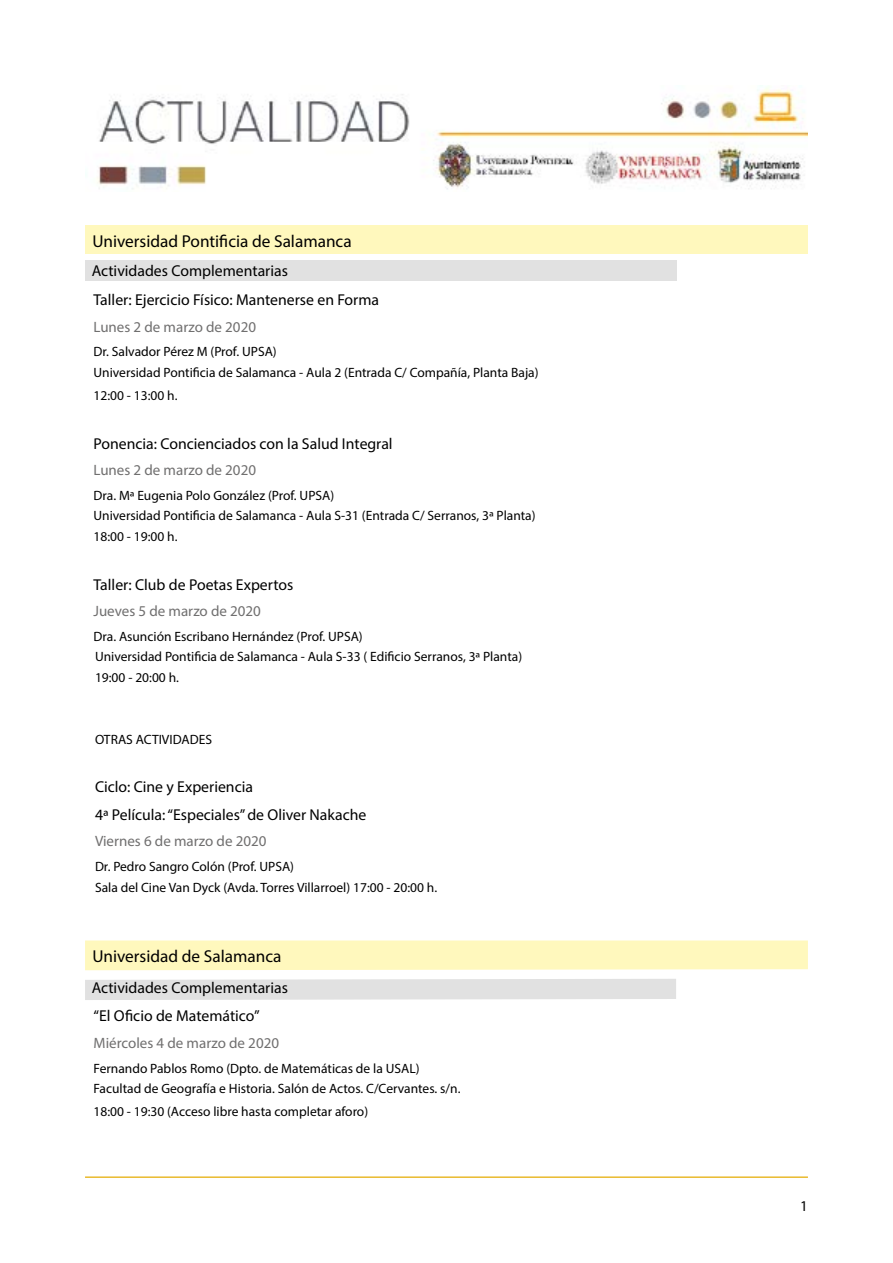
<style>
.page{position:relative;width:893px;height:1263px;background:#fff}
.page>*{position:absolute;margin:0;border:0;box-sizing:border-box;transform-origin:0 0}
.t1{font:17.25px "Myriad Pro";color:#000}
.t2{font:15.75px/29px "Myriad Pro";color:#000}
.t3{font:15px "Myriad Pro";color:#706f6f}
.t4{font:15px "Myriad Pro";color:#000}
.t5{font:13.5px/20.4px "Myriad Pro";color:#000}
</style>
<div class="page">
<hr style="left:85px;top:1176px;width:723px;height:2px;background:#e9ba2e">
<img style="left:97px;top:85px;width:711px;height:105px">
<div style="left:85px;top:225px;width:723px;height:29px;background:#fff8bd"></div>
<div style="left:85px;top:260px;width:591px;height:21px;background:#e1e1e1"></div>
<div style="left:85px;top:940px;width:723px;height:30px;background:#fff8bd"></div>
<div style="left:85px;top:979px;width:591px;height:21px;background:#e1e1e1"></div>
<p class="t1" style="left:92px;top:230px;width:261px">Universidad Pontificia de Salamanca</p>
<p class="t2" style="left:92px;top:256px;width:289px">Actividades Complementarias<br>Taller: Ejercicio Físico: Mantenerse en Forma</p>
<p class="t3" style="left:93px;top:317px;width:164px">Lunes 2 de marzo de 2020</p>
<p class="t5" style="left:93px;top:341px;width:447px">Dr. Salvador Pérez M (Prof. UPSA)<br>Universidad Pontificia de Salamanca - Aula 2 (Entrada C/ Compañía, Planta Baja)</p>
<p class="t5" style="left:93px;top:385px;width:86px">12:00 - 13:00 h.</p>
<p class="t2" style="left:93px;top:429px;width:301px">Ponencia: Concienciados con la Salud Integral</p>
<p class="t3" style="left:93px;top:461px;width:164px">Lunes 2 de marzo de 2020</p>
<p class="t5" style="left:93px;top:485px;width:444px">Dra. Mª Eugenia Polo González (Prof. UPSA)<br>Universidad Pontificia de Salamanca - Aula S-31 (Entrada C/ Serranos, 3ª Planta)<br>18:00 - 19:00 h.</p>
<p class="t2" style="left:93px;top:569px;width:201px">Taller: Club de Poetas Expertos</p>
<p class="t3" style="left:93px;top:602px;width:169px">Jueves 5 de marzo de 2020</p>
<p class="t5" style="left:93px;top:626px;width:430px">Dra. Asunción Escribano Hernández (Prof. UPSA)<br>Universidad Pontificia de Salamanca - Aula S-33 ( Edificio Serranos, 3ª Planta)<br>19:00 - 20:00 h.</p>
<p class="t5" style="left:95px;top:729px;width:119px">OTRAS ACTIVIDADES</p>
<p class="t2" style="left:95px;top:773px;width:273px;line-height:27.5px">Ciclo: Cine y Experiencia<br>4ª Película: “Especiales’’ de Oliver Nakache</p>
<p class="t3" style="left:95px;top:832px;width:173px">Viernes 6 de marzo de 2020</p>
<p class="t5" style="left:95px;top:856px;width:344px">Dr. Pedro Sangro Colón (Prof. UPSA)<br>Sala del Cine Van Dyck (Avda. Torres Villarroel) 17:00 - 20:00 h.</p>
<p class="t1" style="left:92px;top:945px;width:191px">Universidad de Salamanca</p>
<p class="t2" style="left:92px;top:973px;width:198px;line-height:28.5px">Actividades Complementarias “El Oficio de Matemático’’</p>
<p class="t3" style="left:94px;top:1034px;width:187px">Miércoles 4 de marzo de 2020</p>
<p class="t5" style="left:94px;top:1058px;width:368px">Fernando Pablos Romo (Dpto. de Matemáticas de la USAL)<br>Facultad de Geografía e Historia. Salón de Actos. C/Cervantes. s/n.</p>
<p class="t5" style="left:94px;top:1101px;width:276px">18:00 - 19:30 (Acceso libre hasta completar aforo)</p>
<p class="t4" style="left:800px;top:1197px;width:9px">1</p>
</div>
